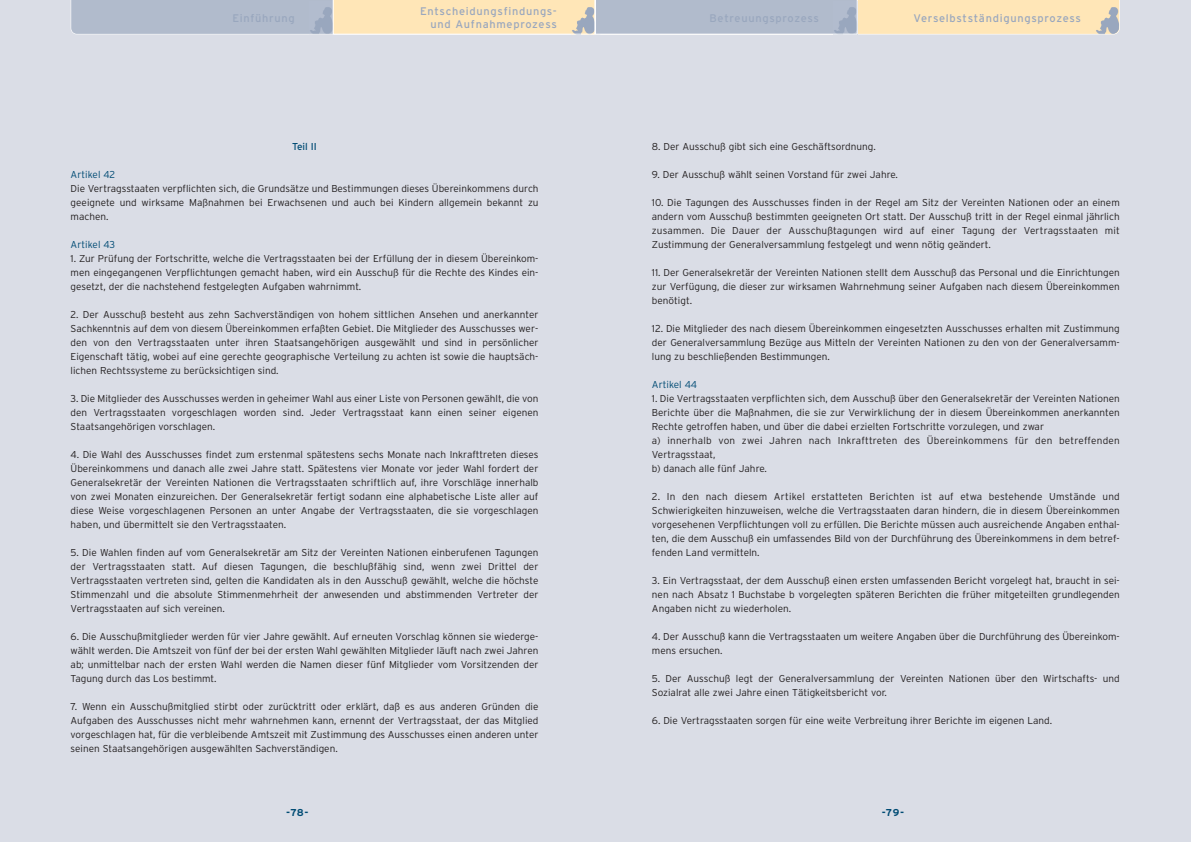
<style>
.page{position:relative;width:1191px;height:842px;background:#fff}
.page>*{position:absolute;margin:0;border:0;box-sizing:border-box;transform-origin:0 0}
.t1{font:11px/13.2px "Interstate";letter-spacing:.065em;color:#99a7be;text-align:right}
.t2{font:300 10px/14px "Interstate";color:#231f20;text-align:justify}
.t3{font:300 10px "Interstate";color:#004b74}
.t4{font:700 10px "Interstate";color:#004b74}
.t5{font:10px "Interstate";color:#004b74}
</style>
<div class="page">
<div style="left:0;top:0;width:1190px;height:841px;background:#dadde6"></div>
<svg style="left:71px;top:0;width:1048px;height:34px;background:#d5cfc1"></svg>
<p class="t1" style="left:420px;top:5px;width:138px">Entscheidungsfindungs&shy;und Aufnahmeprozess</p>
<p class="t1" style="left:232px;top:13px;width:64px">Einführung</p>
<p class="t1" style="left:709px;top:13px;width:111px">Betreuungsprozess</p>
<p class="t1" style="left:913px;top:13px;width:169px">Verselbstständigungsprozess</p>
<p class="t5" style="left:292px;top:143px;width:26px">Teil II</p>
<p class="t3" style="left:71px;top:171px;width:46px">Artikel 42</p>
<p class="t2" style="left:71px;top:182px;width:469px">Die Vertragsstaaten verpflichten sich, die Grundsätze und Bestimmungen dieses Übereinkommens durch geeignete und wirksame Maßnahmen bei Erwachsenen und auch bei Kindern allgemein bekannt zu machen.</p>
<p class="t3" style="left:71px;top:241px;width:46px">Artikel 43</p>
<p class="t2" style="left:71px;top:252px;width:469px">1. Zur Prüfung der Fortschritte, welche die Vertragsstaaten bei der Erfüllung der in diesem Übereinkom&shy;men eingegangenen Verpflichtungen gemacht haben, wird ein Ausschuß für die Rechte des Kindes ein&shy;gesetzt, der die nachstehend festgelegten Aufgaben wahrnimmt.</p>
<p class="t2" style="left:71px;top:308px;width:469px">2. Der Ausschuß besteht aus zehn Sachverständigen von hohem sittlichen Ansehen und anerkannter Sachkenntnis auf dem von diesem Übereinkommen erfaßten Gebiet. Die Mitglieder des Ausschusses wer&shy;den von den Vertragsstaaten unter ihren Staatsangehörigen ausgewählt und sind in persönlicher Eigenschaft tätig, wobei auf eine gerechte geographische Verteilung zu achten ist sowie die hauptsäch&shy;lichen Rechtssysteme zu berücksichtigen sind.</p>
<p class="t2" style="left:71px;top:392px;width:469px">3. Die Mitglieder des Ausschusses werden in geheimer Wahl aus einer Liste von Personen gewählt, die von den Vertragsstaaten vorgeschlagen worden sind. Jeder Vertragsstaat kann einen seiner eigenen Staatsangehörigen vorschlagen.</p>
<p class="t2" style="left:71px;top:448px;width:469px">4. Die Wahl des Ausschusses findet zum erstenmal spätestens sechs Monate nach Inkrafttreten dieses Übereinkommens und danach alle zwei Jahre statt. Spätestens vier Monate vor jeder Wahl fordert der Generalsekretär der Vereinten Nationen die Vertragsstaaten schriftlich auf, ihre Vorschläge innerhalb von zwei Monaten einzureichen. Der Generalsekretär fertigt sodann eine alphabetische Liste aller auf diese Weise vorgeschlagenen Personen an unter Angabe der Vertragsstaaten, die sie vorgeschlagen haben, und übermittelt sie den Vertragsstaaten.</p>
<p class="t2" style="left:71px;top:546px;width:469px">5. Die Wahlen finden auf vom Generalsekretär am Sitz der Vereinten Nationen einberufenen Tagungen der Vertragsstaaten statt. Auf diesen Tagungen, die beschlußfähig sind, wenn zwei Drittel der Vertragsstaaten vertreten sind, gelten die Kandidaten als in den Ausschuß gewählt, welche die höchste Stimmenzahl und die absolute Stimmenmehrheit der anwesenden und abstimmenden Vertreter der Vertragsstaaten auf sich vereinen.</p>
<p class="t2" style="left:71px;top:630px;width:469px">6. Die Ausschußmitglieder werden für vier Jahre gewählt. Auf erneuten Vorschlag können sie wiederge&shy;wählt werden. Die Amtszeit von fünf der bei der ersten Wahl gewählten Mitglieder läuft nach zwei Jahren ab; unmittelbar nach der ersten Wahl werden die Namen dieser fünf Mitglieder vom Vorsitzenden der Tagung durch das Los bestimmt.</p>
<p class="t2" style="left:71px;top:700px;width:469px">7. Wenn ein Ausschußmitglied stirbt oder zurücktritt oder erklärt, daß es aus anderen Gründen die Aufgaben des Ausschusses nicht mehr wahrnehmen kann, ernennt der Vertragsstaat, der das Mitglied vorgeschlagen hat, für die verbleibende Amtszeit mit Zustimmung des Ausschusses einen anderen unter seinen Staatsangehörigen ausgewählten Sachverständigen.</p>
<p class="t2" style="left:652px;top:140px;width:225px">8. Der Ausschuß gibt sich eine Geschäftsordnung.</p>
<p class="t2" style="left:652px;top:168px;width:248px">9. Der Ausschuß wählt seinen Vorstand für zwei Jahre.</p>
<p class="t2" style="left:652px;top:196px;width:469px">10. Die Tagungen des Ausschusses finden in der Regel am Sitz der Vereinten Nationen oder an einem andern vom Ausschuß bestimmten geeigneten Ort statt. Der Ausschuß tritt in der Regel einmal jährlich zusammen. Die Dauer der Ausschußtagungen wird auf einer Tagung der Vertragsstaaten mit Zustimmung der Generalversammlung festgelegt und wenn nötig geändert.</p>
<p class="t2" style="left:652px;top:266px;width:469px">11. Der Generalsekretär der Vereinten Nationen stellt dem Ausschuß das Personal und die Einrichtungen zur Verfügung, die dieser zur wirksamen Wahrnehmung seiner Aufgaben nach diesem Übereinkommen benötigt.</p>
<p class="t2" style="left:652px;top:322px;width:469px">12. Die Mitglieder des nach diesem Übereinkommen eingesetzten Ausschusses erhalten mit Zustimmung der Generalversammlung Bezüge aus Mitteln der Vereinten Nationen zu den von der Generalversamm&shy;lung zu beschließenden Bestimmungen.</p>
<p class="t3" style="left:652px;top:381px;width:47px">Artikel 44</p>
<p class="t2" style="left:652px;top:392px;width:469px;text-align:left">1. Die Vertragsstaaten verpflichten sich, dem Ausschuß über den Generalsekretär der Vereinten Nationen Berichte über die Maßnahmen, die sie zur Verwirklichung der in diesem Übereinkommen anerkannten Rechte getroffen haben, und über die dabei erzielten Fortschritte vorzulegen, und zwar<br>a) innerhalb von zwei Jahren nach Inkrafttreten des Übereinkommens für den betreffenden Vertragsstaat,<br>b) danach alle fünf Jahre.</p>
<p class="t2" style="left:652px;top:490px;width:469px">2. In den nach diesem Artikel erstatteten Berichten ist auf etwa bestehende Umstände und Schwierigkeiten hinzuweisen, welche die Vertragsstaaten daran hindern, die in diesem Übereinkommen vorgesehenen Verpflichtungen voll zu erfüllen. Die Berichte müssen auch ausreichende Angaben enthal&shy;ten, die dem Ausschuß ein umfassendes Bild von der Durchführung des Übereinkommens in dem betref&shy;fenden Land vermitteln.</p>
<p class="t2" style="left:652px;top:574px;width:469px">3. Ein Vertragsstaat, der dem Ausschuß einen ersten umfassenden Bericht vorgelegt hat, braucht in sei&shy;nen nach Absatz 1 Buchstabe b vorgelegten späteren Berichten die früher mitgeteilten grundlegenden Angaben nicht zu wiederholen.</p>
<p class="t2" style="left:652px;top:630px;width:469px">4. Der Ausschuß kann die Vertragsstaaten um weitere Angaben über die Durchführung des Übereinkom&shy;mens ersuchen.</p>
<p class="t2" style="left:652px;top:672px;width:469px">5. Der Ausschuß legt der Generalversammlung der Vereinten Nationen über den Wirtschafts- und<br>Sozialrat alle zwei Jahre einen Tätigkeitsbericht vor.</p>
<p class="t2" style="left:652px;top:714px;width:402px">6. Die Vertragsstaaten sorgen für eine weite Verbreitung ihrer Berichte im eigenen Land.</p>
<p class="t4" style="left:286px;top:809px;width:24px">-78-</p>
<p class="t4" style="left:881px;top:809px;width:24px">-79-</p>
</div>
